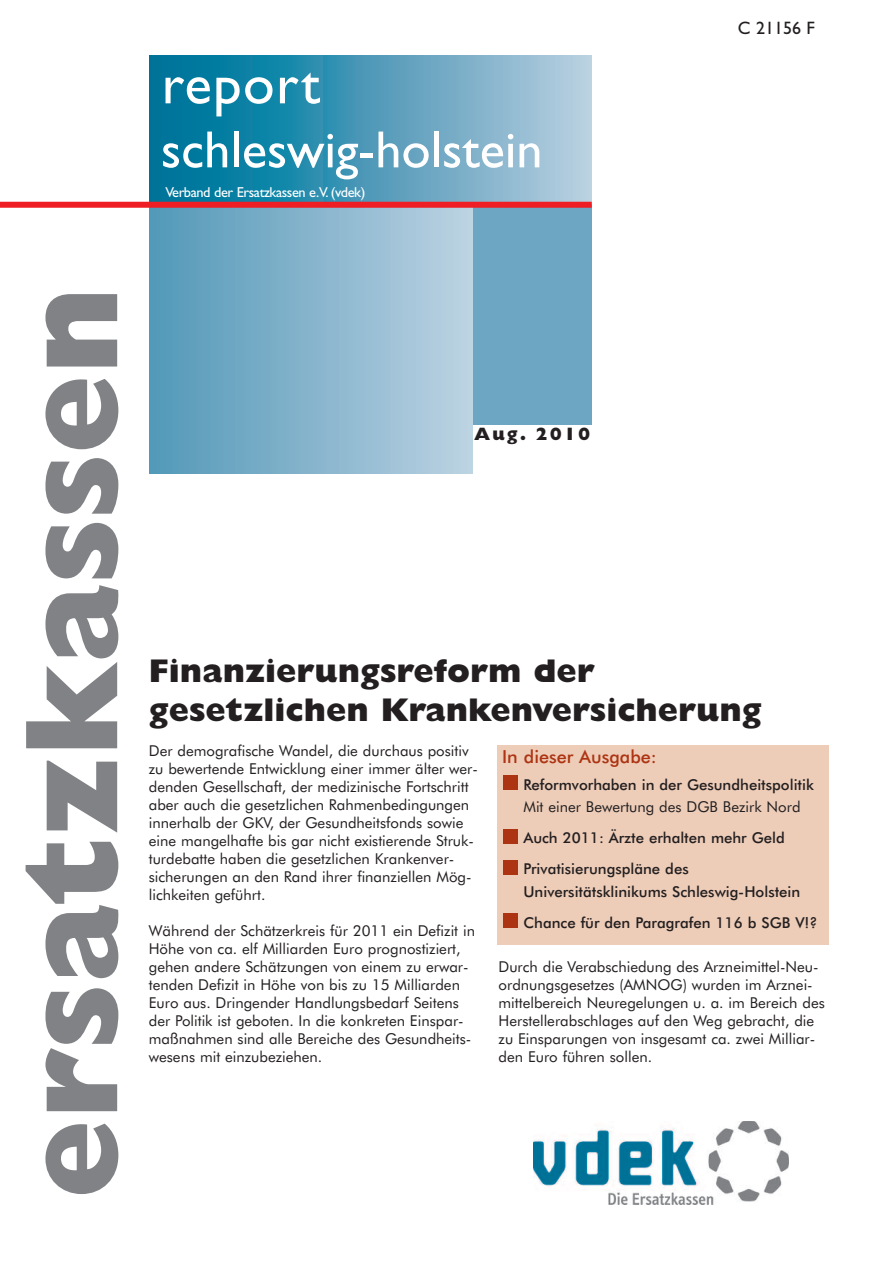
<style>
.page{position:relative;width:893px;height:1263px;background:#fff}
.page>*{position:absolute;margin:0;border:0;box-sizing:border-box;transform-origin:0 0}
.t1{font:800 133.5px "Gill Sans";color:#808285}
.t2{font:57px "Gill Sans";letter-spacing:.025em;color:#fff}
.t3{font:52.5px "Gill Sans";color:#fff}
.t4{font:800 33px/39.6px "Gill Sans";color:#231f20}
.t5{font:500 18px "Futura BT";color:#ad3412}
.t6{font:800 18px "Gill Sans";letter-spacing:.115em;color:#231f20}
.t7{font:18px "Gill Sans";color:#231f20}
.t8{font:15px/18px "Futura BT";color:#231f20}
.t9{font:500 15px/31px "Futura BT";color:#231f20}
.t10{font:14.4px "Gill Sans";letter-spacing:-.03em;color:#fff}
</style>
<div class="page">
<div style="left:150px;top:203px;width:442px;height:222px;background:#6ca6c2"></div>
<div style="left:150px;top:203px;width:322px;height:270px;background:linear-gradient(to right,#5298b8,#bcd2e2)"></div>
<svg style="left:150px;top:55px;width:442px;height:147px;background:#4e9bb9"></svg>
<div style="left:0;top:202px;width:592px;height:6px;background:#ee1e24"></div>
<div style="left:498px;top:745px;width:331px;height:199px;background:#edccb8"></div>
<div style="left:504px;top:829px;width:14px;height:14px;background:#ad3412"></div>
<div style="left:504px;top:860px;width:14px;height:14px;background:#ad3412"></div>
<div style="left:504px;top:775px;width:14px;height:14px;background:#ad3412"></div>
<div style="left:504px;top:913px;width:14px;height:14px;background:#ad3412"></div>
<img style="left:534px;top:1121px;width:255px;height:84px">
<h2 class="t2" style="left:162px;top:63px;width:160px">report</h2>
<h3 class="t3" style="left:161px;top:130px;width:383px">schleswig-holstein</h3>
<p class="t10" style="left:165px;top:187px;width:202px">Verband der Ersatzkassen e.V. (vdek)</p>
<p class="t7" style="left:738px;top:21px;width:79px">C 21156 F</p>
<h1 class="t1" style="left:22px;top:1199px;width:913px;rotate:-90deg">ersatzkassen</h1>
<p class="t6" style="left:474px;top:427px;width:118px">Aug. 2010</p>
<h3 class="t4" style="left:149px;top:654px;width:614px">Finanzierungsreform der gesetzlichen Krankenversicherung</h3>
<p class="t8" style="left:149px;top:743px;width:331px">Der demografische Wandel, die durchaus positiv zu bewertende Entwicklung einer immer älter wer&shy;denden Gesellschaft, der medizinische Fortschritt aber auch die gesetzlichen Rahmenbedingungen innerhalb der GKV, der Gesundheitsfonds sowie eine mangelhafte bis gar nicht existierende Struk&shy;turdebatte haben die gesetzlichen Krankenver&shy;sicherungen an den Rand ihrer finanziellen Mög&shy;lichkeiten geführt.</p>
<p class="t8" style="left:149px;top:923px;width:328px">Während der Schätzerkreis für 2011 ein Defizit in Höhe von ca. elf Milliarden Euro prognostiziert, gehen andere Schätzungen von einem zu erwar&shy;tenden Defizit in Höhe von bis zu 15 Milliarden Euro aus. Dringender Handlungsbedarf Seitens der Politik ist geboten. In die konkreten Einspar&shy;maßnahmen sind alle Bereiche des Gesundheits&shy;wesens mit einzubeziehen.</p>
<p class="t5" style="left:502px;top:749px;width:156px">In dieser Ausgabe:</p>
<p class="t9" style="left:523px;top:770px;width:292px">Reformvorhaben in der Gesundheitspolitik</p>
<p class="t8" style="left:523px;top:799px;width:279px">Mit einer Bewertung des DGB Bezirk Nord</p>
<p class="t9" style="left:523px;top:823px;width:263px">Auch 2011: Ärzte erhalten mehr Geld<br>Privatisierungspläne des</p>
<p class="t9" style="left:523px;top:877px;width:296px">Universitätsklinikums Schleswig-Holstein<br>Chance für den Paragrafen 116 b SGB V!?</p>
<p class="t8" style="left:499px;top:959px;width:328px">Durch die Verabschiedung des Arzneimittel-Neu&shy;ordnungsgesetzes (AMNOG) wurden im Arznei&shy;mittelbereich Neuregelungen u. a. im Bereich des Herstellerabschlages auf den Weg gebracht, die zu Einsparungen von insgesamt ca. zwei Milliar&shy;den Euro führen sollen.</p>
</div>
